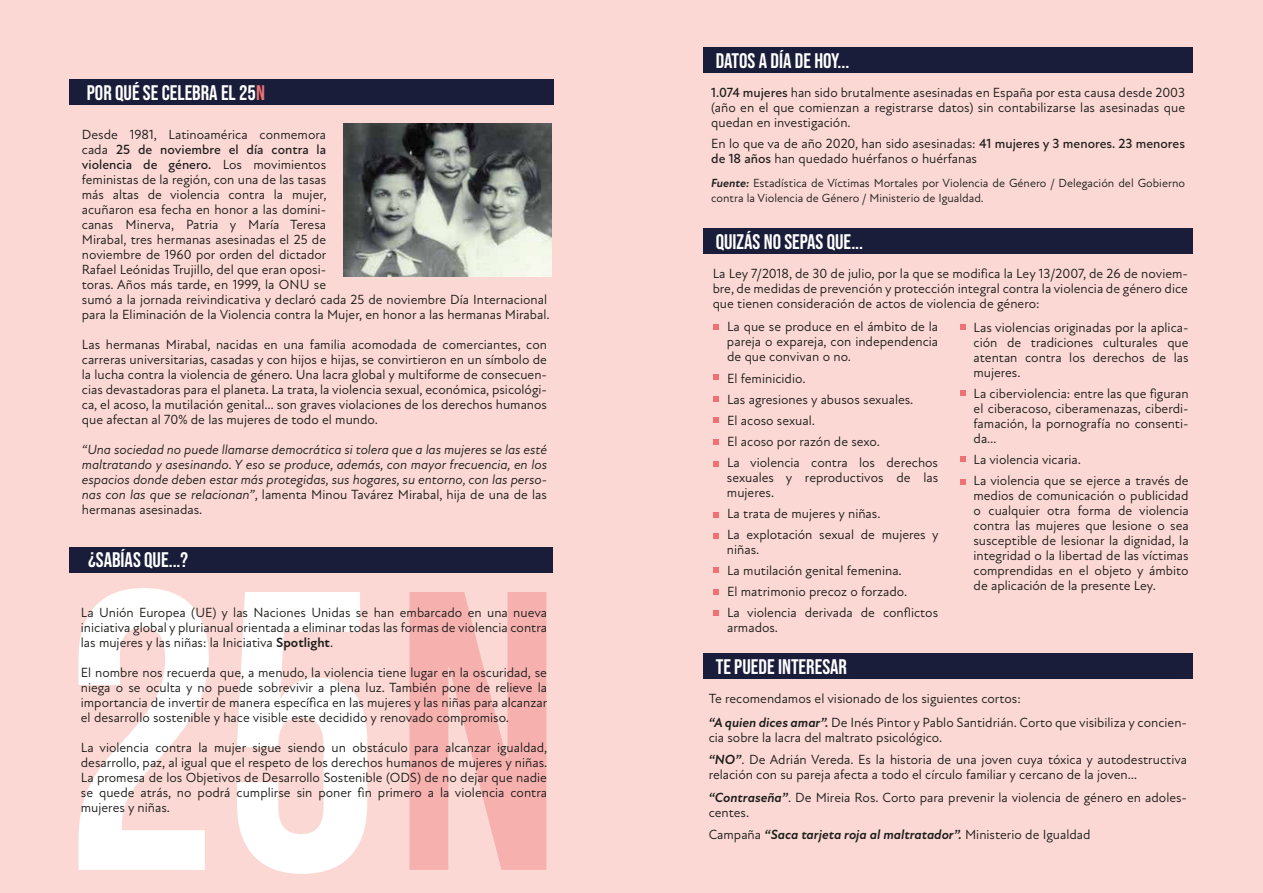
<style>
.page{position:relative;width:1263px;height:893px;background:#fbd8d3}
.page>*{position:absolute;margin:0;border:0;box-sizing:border-box;transform-origin:0 0}
.t1{font:21px "Bebas Neue";color:#fff}
.t2{font:13.5px/15px "Atten New";color:#1d1d1b}
.t3{font:italic 13.5px/15px "Atten New";color:#1d1d1b;text-align:justify}
.t4{font:12px/15px "Atten New";color:#1d1d1b}
.s1{color:#ee7274}
.s2{font-weight:500}
.s3{font-style:normal}
.s4{font-weight:700}
.s5{font-weight:700;font-style:italic}
</style>
<div class="page">
<svg style="left:79px;top:588px;width:130px;height:282px"></svg>
<svg style="left:237px;top:592px;width:130px;height:282px"></svg>
<svg style="left:409px;top:592px;width:137px;height:278px"></svg>
<div style="left:69px;top:79px;width:485px;height:26px;background:#1a1d39"></div>
<div style="left:69px;top:547px;width:484px;height:26px;background:#1a1d39"></div>
<div style="left:703px;top:47px;width:489px;height:26px;background:#1a1d39"></div>
<div style="left:703px;top:228px;width:489px;height:26px;background:#1a1d39"></div>
<div style="left:703px;top:653px;width:489px;height:26px;background:#1a1d39"></div>
<img style="left:344px;top:124px;width:208px;height:152px">
<svg style="left:713px;top:324px;width:6px;height:6px"></svg>
<svg style="left:713px;top:374px;width:6px;height:6px"></svg>
<svg style="left:713px;top:396px;width:6px;height:6px"></svg>
<svg style="left:713px;top:417px;width:6px;height:6px"></svg>
<svg style="left:713px;top:439px;width:6px;height:6px"></svg>
<svg style="left:713px;top:461px;width:6px;height:6px"></svg>
<svg style="left:713px;top:512px;width:6px;height:6px"></svg>
<svg style="left:713px;top:533px;width:6px;height:6px"></svg>
<svg style="left:713px;top:567px;width:6px;height:6px"></svg>
<svg style="left:713px;top:589px;width:6px;height:6px"></svg>
<svg style="left:713px;top:610px;width:6px;height:6px"></svg>
<svg style="left:960px;top:324px;width:6px;height:6px"></svg>
<svg style="left:960px;top:390px;width:6px;height:6px"></svg>
<svg style="left:960px;top:456px;width:6px;height:6px"></svg>
<svg style="left:960px;top:479px;width:6px;height:6px"></svg>
<h1 class="t1" style="left:87px;top:81px;width:180px">POR QUÉ SE CELEBRA EL 25<span class="s1">N</span></h1>
<p class="t2" style="left:82px;top:127px;width:469px">Desde 1981, Latinoamérica conmemora<br>cada <span class="s2">25 de noviembre el día contra la<br>violencia de género.</span> Los movimientos<br>feministas de la región, con una de las tasas<br>más altas de violencia contra la mujer,<br>acuñaron esa fecha en honor a las domini-<br>canas Minerva, Patria y María Teresa<br>Mirabal, tres hermanas asesinadas el 25 de<br>noviembre de 1960 por orden del dictador<br>Rafael Leónidas Trujillo, del que eran oposi-<br>toras. Años más tarde, en 1999, la ONU se<br>sumó a la jornada reivindicativa y declaró cada 25 de noviembre Día Internacional para la Eliminación de la Violencia contra la Mujer, en honor a las hermanas Mirabal.</p>
<p class="t2" style="left:82px;top:337px;width:467px;text-align:justify">Las hermanas Mirabal, nacidas en una familia acomodada de comerciantes, con carreras universitarias, casadas y con hijos e hijas, se convirtieron en un símbolo de la lucha contra la violencia de género. Una lacra global y multiforme de consecuen&shy;cias devastadoras para el planeta. La trata, la violencia sexual, económica, psicológi&shy;ca, el acoso, la mutilación genital… son graves violaciones de los derechos humanos que afectan al 70% de las mujeres de todo el mundo.</p>
<p class="t3" style="left:82px;top:442px;width:467px">“Una sociedad no puede llamarse democrática si tolera que a las mujeres se las esté maltratando y asesinando. Y eso se produce, además, con mayor frecuencia, en los espacios donde deben estar más protegidas, sus hogares, su entorno, con las perso&shy;nas con las que se relacionan”<span class="s3">, lamenta Minou Tavárez Mirabal, hija de una de las hermanas asesinadas.</span></p>
<h1 class="t1" style="left:88px;top:548px;width:101px">¿SABÍAS QUE...?</h1>
<p class="t2" style="left:81px;top:606px;width:468px;text-align:justify">La Unión Europea (UE) y las Naciones Unidas se han embarcado en una nueva iniciativa global y plurianual orientada a eliminar todas las formas de violencia contra las mujeres y las niñas: la Iniciativa <span class="s4">Spotlight</span>.</p>
<p class="t2" style="left:81px;top:666px;width:468px;text-align:justify">El nombre nos recuerda que, a menudo, la violencia tiene lugar en la oscuridad, se niega o se oculta y no puede sobrevivir a plena luz. También pone de relieve la importancia de invertir de manera específica en las mujeres y las niñas para alcanzar el desarrollo sostenible y hace visible este decidido y renovado compromiso.</p>
<p class="t2" style="left:81px;top:741px;width:468px;text-align:justify">La violencia contra la mujer sigue siendo un obstáculo para alcanzar igualdad, desarrollo, paz, al igual que el respeto de los derechos humanos de mujeres y niñas.<br>La promesa de los Objetivos de Desarrollo Sostenible (ODS) de no dejar que nadie se quede atrás, no podrá cumplirse sin poner fin primero a la violencia contra mujeres y niñas.</p>
<h1 class="t1" style="left:716px;top:48px;width:135px">DATOS A DÍA DE HOY...</h1>
<p class="t2" style="left:711px;top:85px;width:475px;text-align:justify"><span class="s2">1.074 mujeres</span> han sido brutalmente asesinadas en España por esta causa desde 2003 (año en el que comienzan a registrarse datos) sin contabilizarse las asesinadas que quedan en investigación.</p>
<p class="t2" style="left:711px;top:136px;width:475px">En lo que va de año 2020, han sido asesinadas: <span class="s2">41 mujeres y 3 menores. 23 menores de 18 años</span> han quedado huérfanos o huérfanas</p>
<p class="t4" style="left:711px;top:175px;width:475px"><span class="s5">Fuente:</span> Estadística de Víctimas Mortales por Violencia de Género / Delegación del Gobierno contra la Violencia de Género / Ministerio de Igualdad.</p>
<h1 class="t1" style="left:716px;top:229px;width:149px">QUIZÁS NO SEPAS QUE...</h1>
<p class="t2" style="left:713px;top:266px;width:477px;text-align:justify">La Ley 7/2018, de 30 de julio, por la que se modifica la Ley 13/2007, de 26 de noviem&shy;bre, de medidas de prevención y protección integral contra la violencia de género dice que tienen consideración de actos de violencia de género:</p>
<p class="t2" style="left:727px;top:320px;width:213px;text-align:justify">La que se produce en el ámbito de la pareja o expareja, con independencia de que convivan o no.</p>
<p class="t2" style="left:727px;top:368px;width:212px;line-height:21px">El feminicidio.<br>Las agresiones y abusos sexuales.<br>El acoso sexual.<br>El acoso por razón de sexo.<br>La violencia contra los derechos</p>
<p class="t2" style="left:727px;top:470px;width:213px">sexuales y reproductivos de las mujeres.</p>
<p class="t2" style="left:727px;top:503px;width:213px;line-height:21px">La trata de mujeres y niñas.<br>La explotación sexual de mujeres y</p>
<p class="t2" style="left:727px;top:539px;width:213px;line-height:21px">niñas.<br>La mutilación genital femenina.<br>El matrimonio precoz o forzado.<br>La violencia derivada de conflictos</p>
<p class="t2" style="left:727px;top:620px;width:53px">armados.</p>
<h1 class="t1" style="left:716px;top:654px;width:133px">TE PUEDE INTERESAR</h1>
<p class="t2" style="left:973px;top:320px;width:217px;text-align:justify">Las violencias originadas por la aplica&shy;ción de tradiciones culturales que atentan contra los derechos de las mujeres.</p>
<p class="t2" style="left:973px;top:386px;width:216px;text-align:justify">La ciberviolencia: entre las que figuran el ciberacoso, ciberamenazas, ciberdi&shy;famación, la pornografía no consenti&shy;da…</p>
<p class="t2" style="left:973px;top:449px;width:216px;line-height:21px">La violencia vicaria.<br>La violencia que se ejerce a través de</p>
<p class="t2" style="left:973px;top:488px;width:217px;text-align:justify">medios de comunicación o publicidad o cualquier otra forma de violencia contra las mujeres que lesione o sea susceptible de lesionar la dignidad, la integridad o la libertad de las víctimas comprendidas en el objeto y ámbito de aplicación de la presente Ley.</p>
<p class="t2" style="left:709px;top:686px;width:480px;line-height:24px">Te recomendamos el visionado de los siguientes cortos:<br><span class="s5">“A quien dices amar”.</span> De Inés Pintor y Pablo Santidrián. Corto que visibiliza y concien-</p>
<p class="t2" style="left:709px;top:726px;width:480px;line-height:22.5px">cia sobre la lacra del maltrato psicológico.<br><span class="s5">“NO”</span>. De Adrián Vereda. Es la historia de una joven cuya tóxica y autodestructiva</p>
<p class="t2" style="left:709px;top:764px;width:480px;line-height:22.5px">relación con su pareja afecta a todo el círculo familiar y cercano de la joven… <span class="s5">“Contraseña”</span>. De Mireia Ros. Corto para prevenir la violencia de género en adoles-</p>
<p class="t2" style="left:709px;top:801px;width:383px;line-height:22.5px">centes.<br>Campaña <span class="s5">“Saca tarjeta roja al maltratador”.</span> Ministerio de Igualdad</p>
</div>
